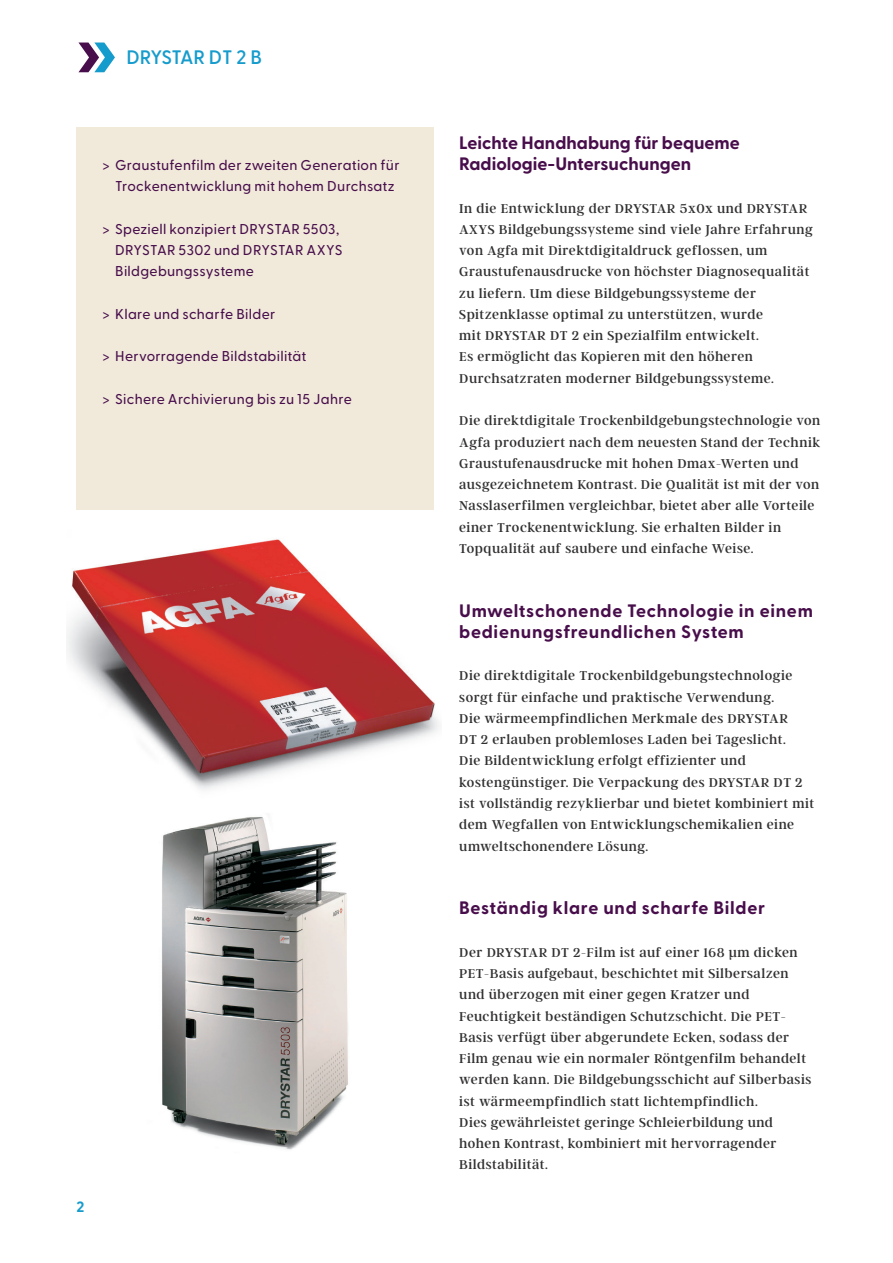
<style>
.page{position:relative;width:893px;height:1263px;background:#fff}
.page>*{position:absolute;margin:0;border:0;box-sizing:border-box;transform-origin:0 0}
.t1{font:600 19.5px "Greycliff CF";letter-spacing:-.03em;color:#169ccc}
.t2{font:700 18px/21.3px "Greycliff CF";letter-spacing:.035em;color:#480e4b}
.t3{font:700 18px/21.3px "Greycliff CF";color:#480e4b}
.t4{font:700 15px "Greycliff CF";color:#169ccc}
.t5{font:14.25px/21.3px "Argent CF";letter-spacing:.035em;color:#312f30}
.t6{font:500 14.25px/21.3px "Greycliff CF";letter-spacing:.02em;color:#480e4b;text-align:center}
</style>
<div class="page">
<svg style="left:78px;top:43px;width:37px;height:29px"></svg>
<div style="left:77px;top:128px;width:357px;height:382px;background:#f1eadb"></div>
<img style="left:66px;top:539px;width:373px;height:251px">
<img style="left:162px;top:817px;width:186px;height:333px">
<h1 class="t1" style="left:126px;top:42px;width:137px">DRYSTAR DT 2 B</h1>
<p class="t6" style="left:102px;top:153px;width:299px">&gt; Graustufenfilm der zweiten Generation für<br>Trockenentwicklung mit hohem Durchsatz</p>
<p class="t6" style="left:115px;top:217px;width:229px;text-align:left;text-indent:-13px">&gt; Speziell konzipiert DRYSTAR 5503,<br>DRYSTAR 5302 und DRYSTAR AXYS<br>Bildgebungssysteme</p>
<p class="t6" style="left:102px;top:302px;width:174px">&gt; Klare und scharfe Bilder</p>
<p class="t6" style="left:102px;top:345px;width:206px">&gt; Hervorragende Bildstabilität</p>
<p class="t6" style="left:102px;top:387px;width:251px">&gt; Sichere Archivierung bis zu 15 Jahre</p>
<p class="t4" style="left:77px;top:1195px;width:9px">2</p>
<p class="t3" style="left:459px;top:131px;width:282px">Leichte Handhabung für bequeme<br>Radiologie-Untersuchungen</p>
<p class="t5" style="left:459px;top:198px;width:355px">In die Entwicklung der DRYSTAR 5x0x und DRYSTAR AXYS Bildgebungssysteme sind viele Jahre Erfahrung von Agfa mit Direktdigitaldruck geflossen, um Graustufenausdrucke von höchster Diagnosequalität zu liefern. Um diese Bildgebungssysteme der Spitzenklasse optimal zu unterstützen, wurde<br>mit DRYSTAR DT 2 ein Spezialfilm entwickelt.<br>Es ermöglicht das Kopieren mit den höheren Durchsatzraten moderner Bildgebungssysteme.</p>
<p class="t5" style="left:459px;top:410px;width:363px">Die direktdigitale Trockenbildgebungstechnologie von Agfa produziert nach dem neuesten Stand der Technik Graustufenausdrucke mit hohen Dmax-Werten und ausgezeichnetem Kontrast. Die Qualität ist mit der von Nasslaserfilmen vergleichbar, bietet aber alle Vorteile einer Trockenentwicklung. Sie erhalten Bilder in Topqualität auf saubere und einfache Weise.</p>
<p class="t2" style="left:459px;top:599px;width:355px">Umweltschonende Technologie in einem bedienungsfreundlichen System</p>
<p class="t5" style="left:459px;top:665px;width:357px">Die direktdigitale Trockenbildgebungstechnologie sorgt für einfache und praktische Verwendung.<br>Die wärmeempfindlichen Merkmale des DRYSTAR<br>DT 2 erlauben problemloses Laden bei Tageslicht.<br>Die Bildentwicklung erfolgt effizienter und kostengünstiger. Die Verpackung des DRYSTAR DT 2 ist vollständig rezyklierbar und bietet kombiniert mit dem Wegfallen von Entwicklungschemikalien eine umweltschonendere Lösung.</p>
<p class="t2" style="left:459px;top:896px;width:307px">Beständig klare und scharfe Bilder</p>
<p class="t5" style="left:459px;top:942px;width:354px">Der DRYSTAR DT 2-Film ist auf einer 168 μm dicken PET-Basis aufgebaut, beschichtet mit Silbersalzen und überzogen mit einer gegen Kratzer und Feuchtigkeit beständigen Schutzschicht. Die PET-Basis verfügt über abgerundete Ecken, sodass der Film genau wie ein normaler Röntgenfilm behandelt werden kann. Die Bildgebungsschicht auf Silberbasis ist wärmeempfindlich statt lichtempfindlich.<br>Dies gewährleistet geringe Schleierbildung und hohen Kontrast, kombiniert mit hervorragender Bildstabilität.</p>
</div>
